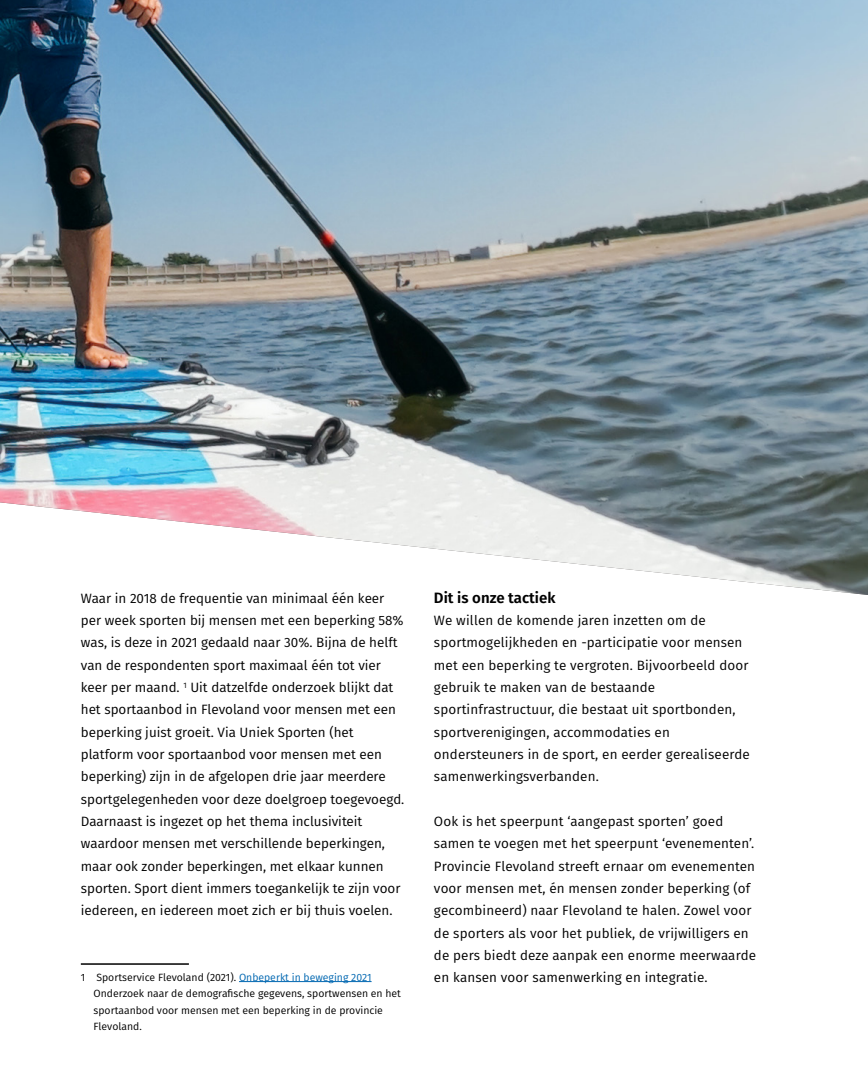
<style>
.page{position:relative;width:868px;height:1080px;background:#fff}
.page>*{position:absolute;margin:0;border:0;box-sizing:border-box;transform-origin:0 0}
.Alineakop__H2{font:600 15px "Fira Sans";color:#000}
.Bodytekst___witregel{font:13.5px/22.4px "Fira Sans Book 2";color:#000}
.Bodytekst___witregel-2{font:10.5px/16.5px "Fira Sans Book 2";color:#000}
.s1{color:#0067b1}
</style>
<div class="page">
<img style="left:0;top:0;width:867px;height:595px">
<hr style="left:81px;top:963px;width:108px;height:2px;background:#000">
<hr style="left:239px;top:981px;width:132px;height:1px;background:#0067b1">
<p class="Bodytekst___witregel" style="left:81px;top:587px;width:325px">Waar in 2018 de frequentie van minimaal één keer per week sporten bij mensen met een beperking 58% was, is deze in 2021 gedaald naar 30%. Bijna de helft van de respondenten sport maximaal één tot vier keer per maand. <sup>1</sup> Uit datzelfde onderzoek blijkt dat het sportaanbod in Flevoland voor mensen met een beperking juist groeit. Via Uniek Sporten (het platform voor sportaanbod voor mensen met een beperking) zijn in de afgelopen drie jaar meerdere sportgelegenheden voor deze doelgroep toegevoegd.<br>Daarnaast is ingezet op het thema inclusiviteit waardoor mensen met verschillende beperkingen, maar ook zonder beperkingen, met elkaar kunnen sporten. Sport dient immers toegankelijk te zijn voor iedereen, en iedereen moet zich er bij thuis voelen.</p>
<p class="Bodytekst___witregel-2" style="left:94px;top:968px;width:309px;text-indent:-13px">1 Sportservice Flevoland (2021). <span class="s1">Onbeperkt in beweging 2021<br></span>Onderzoek naar de demografische gegevens, sportwensen en het sportaanbod voor mensen met een beperking in de provincie Flevoland.</p>
<h2 class="Alineakop__H2" style="left:434px;top:585px;width:123px">Dit is onze tactiek</h2>
<p class="Bodytekst___witregel" style="left:434px;top:609px;width:317px">We willen de komende jaren inzetten om de sportmogelijkheden en -participatie voor mensen met een beperking te vergroten. Bijvoorbeeld door gebruik te maken van de bestaande sportinfrastructuur, die bestaat uit sportbonden, sportverenigingen, accommodaties en ondersteuners in de sport, en eerder gerealiseerde samenwerkingsverbanden.</p>
<p class="Bodytekst___witregel" style="left:434px;top:810px;width:323px">Ook is het speerpunt ‘aangepast sporten’ goed samen te voegen met het speerpunt ‘evenementen’.<br>Provincie Flevoland streeft ernaar om evenementen voor mensen met, én mensen zonder beperking (of gecombineerd) naar Flevoland te halen. Zowel voor de sporters als voor het publiek, de vrijwilligers en de pers biedt deze aanpak een enorme meerwaarde en kansen voor samenwerking en integratie.</p>
</div>
